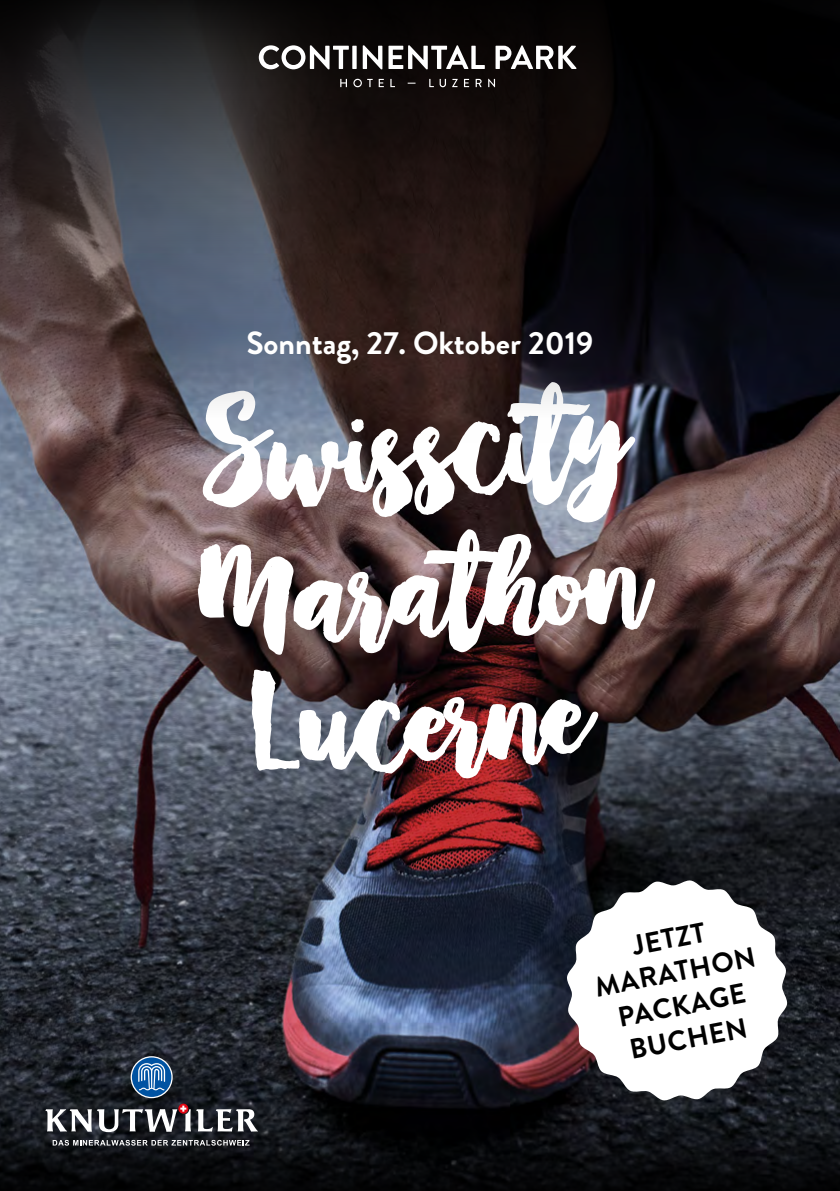
<style>
.page{position:relative;width:840px;height:1191px;background:#fff}
.page>*{position:absolute;margin:0;border:0;box-sizing:border-box;transform-origin:0 0}
.t1{font:131.8px "Mayton";color:#fff}
.t2{font:700 32px "Brandon Grotesque";color:#fff}
.t3{font:700 28px "Brandon Grotesque";color:#000}
</style>
<div class="page">
<img style="left:0;top:442px;width:839px;height:666px">
<svg style="left:0;top:0;width:839px;height:442px;background:#282427"></svg>
<svg style="left:0;top:1108px;width:839px;height:83px;background:#0b0c0f"></svg>
<svg style="left:259px;top:45px;width:89px;height:24px"></svg>
<svg style="left:352px;top:46px;width:4px;height:23px"></svg>
<svg style="left:362px;top:45px;width:20px;height:24px"></svg>
<svg style="left:388px;top:45px;width:96px;height:24px"></svg>
<svg style="left:495px;top:45px;width:81px;height:24px"></svg>
<svg style="left:340px;top:79px;width:7px;height:8px"></svg>
<svg style="left:353px;top:79px;width:8px;height:8px"></svg>
<svg style="left:367px;top:79px;width:5px;height:8px"></svg>
<svg style="left:378px;top:79px;width:5px;height:8px"></svg>
<svg style="left:390px;top:79px;width:5px;height:8px"></svg>
<svg style="left:429px;top:79px;width:4px;height:8px"></svg>
<svg style="left:439px;top:79px;width:7px;height:8px"></svg>
<svg style="left:452px;top:79px;width:5px;height:8px"></svg>
<svg style="left:463px;top:79px;width:6px;height:8px"></svg>
<svg style="left:475px;top:79px;width:6px;height:8px"></svg>
<svg style="left:488px;top:79px;width:7px;height:8px"></svg>
<svg style="left:566px;top:880px;width:221px;height:221px"></svg>
<svg style="left:53px;top:1139px;width:196px;height:6px"></svg>
<svg style="left:178px;top:1103px;width:10px;height:10px"></svg>
<svg style="left:45px;top:1105px;width:213px;height:27px"></svg>
<svg style="left:130px;top:1056px;width:42px;height:42px"></svg>
<div style="left:132px;top:1057px;width:39px;height:40px;background:#0053a2;border-radius:50%"></div>
<svg style="left:138px;top:1063px;width:27px;height:27px"></svg>
<p class="t2" style="left:246px;top:320px;width:348px">Sonntag, 27. Oktober 2019</p>
<p class="t1" style="left:193px;top:356px;width:429px;rotate:-3deg">Swisscity</p>
<p class="t1" style="left:190px;top:499px;width:451px;rotate:-3deg">Marathon</p>
<p class="t1" style="left:245px;top:626px;width:341px;rotate:-3deg">Lucerne</p>
<p class="t3" style="left:628px;top:926px;width:75px;rotate:-11deg">JETZT</p>
<p class="t3" style="left:591px;top:968px;width:164px;rotate:-11deg">MARATHON</p>
<p class="t3" style="left:614px;top:998px;width:131px;rotate:-11deg">PACKAGE</p>
<p class="t3" style="left:625px;top:1030px;width:121px;rotate:-11deg">BUCHEN</p>
</div>
